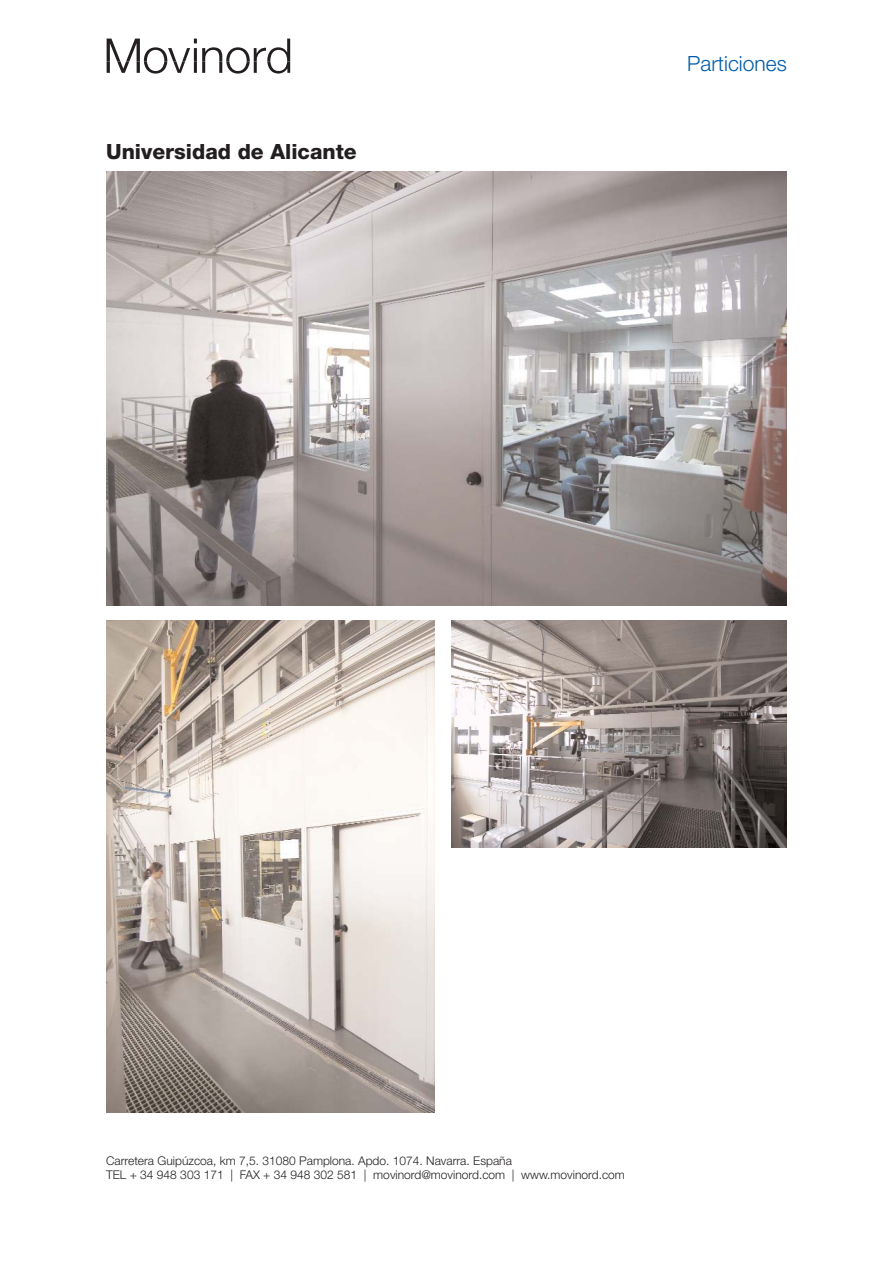
<style>
.page{position:relative;width:893px;height:1263px;background:#fff}
.page>*{position:absolute;margin:0;border:0;box-sizing:border-box;transform-origin:0 0}
.t1{font:800 21px "Helvetica Neue";color:#231f20}
.t2{font:300 21px "Helvetica Neue";color:#005cab}
.t3{font:300 12px/14.2px "Helvetica Neue";color:#231f20}
</style>
<div class="page">
<svg style="left:107px;top:39px;width:183px;height:35px"></svg>
<img style="left:452px;top:620px;width:334px;height:227px">
<img style="left:106px;top:172px;width:680px;height:433px">
<img style="left:106px;top:620px;width:328px;height:492px">
<h1 class="t1" style="left:106px;top:144px;width:252px">Universidad de Alicante</h1>
<h1 class="t2" style="left:687px;top:56px;width:101px">Particiones</h1>
<p class="t3" style="left:106px;top:1154px;width:520px">Carretera Guipúzcoa, km 7,5. 31080 Pamplona. Apdo. 1074. Navarra. España<br>TEL + 34 948 303 171 | FAX + 34 948 302 581 | movinord@movinord.com | www.movinord.com</p>
</div>
